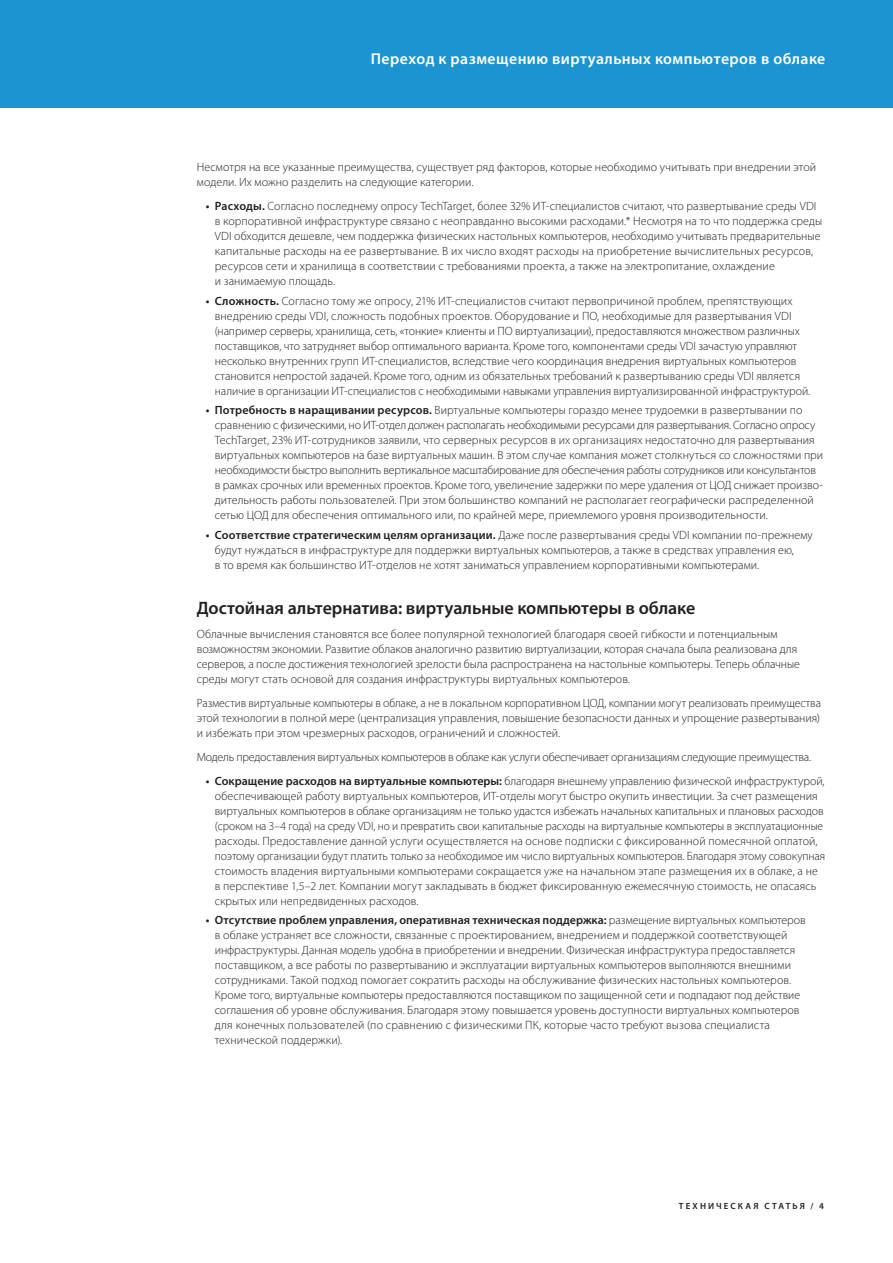
<style>
.page{position:relative;width:893px;height:1263px;background:#fff}
.page>*{position:absolute;margin:0;border:0;box-sizing:border-box;transform-origin:0 0}
._3_Main_Body_Head{font:600 18px "Myriad Pro";letter-spacing:-.005em;color:#231f20}
.t1{font:600 15.75px "Myriad Pro";letter-spacing:.025em;color:#fff}
._5a_Body{font:300 12px/15px "Myriad Pro";color:#231f20}
._5a_Body-2{font:300 12px "Myriad Pro";letter-spacing:-.02em;color:#231f20}
.t2{font:600 9px "Myriad Pro";letter-spacing:.235em;color:#231f20}
.s1{font-weight:600}
</style>
<div class="page">
<div style="left:0;top:0;width:893px;height:108px;background:#1c94d2"></div>
<h2 class="t1" style="left:371px;top:48px;width:456px">Переход к размещению виртуальных компьютеров в облаке</h2>
<p class="_5a_Body" style="left:197px;top:159px;width:621px">Несмотря на все указанные преимущества, существует ряд факторов, которые необходимо учитывать при внедрении этой модели. Их можно разделить на следующие категории.</p>
<p class="_5a_Body" style="left:215px;top:198px;width:609px;text-indent:-9px"><span class="s1">• Расходы.</span> Согласно последнему опросу TechTarget, более 32% ИТ-специалистов считают, что развертывание среды VDI в корпоративной инфраструктуре связано с неоправданно высокими расходами.* Несмотря на то что поддержка среды VDI обходится дешевле, чем поддержка физических настольных компьютеров, необходимо учитывать предварительные капитальные расходы на ее развертывание. В их число входят расходы на приобретение вычислительных ресурсов, ресурсов сети и хранилища в соответствии с требованиями проекта, а также на электропитание, охлаждение<br>и занимаемую площадь.</p>
<p class="_5a_Body" style="left:215px;top:293px;width:596px;text-indent:-9px"><span class="s1">• Сложность.</span> Согласно тому же опросу, 21% ИТ-специалистов считают первопричиной проблем, препятствующих внедрению среды VDI, сложность подобных проектов. Оборудование и ПО, необходимые для развертывания VDI (например серверы, хранилища, сеть, «тонкие» клиенты и ПО виртуализации), предоставляются множеством различных поставщиков, что затрудняет выбор оптимального варианта. Кроме того, компонентами среды VDI зачастую управляют несколько внутренних групп ИТ-специалистов, вследствие чего координация внедрения виртуальных компьютеров становится непростой задачей. Кроме того, одним из обязательных требований к развертыванию среды VDI является наличие в организации ИТ-специалистов с необходимыми навыками управления виртуализированной инфраструктурой.</p>
<p class="_5a_Body" style="left:215px;top:402px;width:610px;text-indent:-9px"><span class="s1">• Потребность в наращивании ресурсов.</span> Виртуальные компьютеры гораздо менее трудоемки в развертывании по сравнению с физическими, но ИТ-отдел должен располагать необходимыми ресурсами для развертывания. Согласно опросу TechTarget, 23% ИТ-сотрудников заявили, что серверных ресурсов в их организациях недостаточно для развертывания виртуальных компьютеров на базе виртуальных машин. В этом случае компания может столкнуться со сложностями при необходимости быстро выполнить вертикальное масштабирование для обеспечения работы сотрудников или консультантов в рамках срочных или временных проектов. Кроме того, увеличение задержки по мере удаления от ЦОД снижает произво&shy;дительность работы пользователей. При этом большинство компаний не располагает географически распределенной сетью ЦОД для обеспечения оптимального или, по крайней мере, приемлемого уровня производительности.</p>
<p class="_5a_Body" style="left:215px;top:527px;width:599px;text-indent:-9px"><span class="s1">• Соответствие стратегическим целям организации.</span> Даже после развертывания среды VDI компании по-прежнему будут нуждаться в инфраструктуре для поддержки виртуальных компьютеров, а также в средствах управления ею,<br>в то время как большинство ИТ-отделов не хотят заниматься управлением корпоративными компьютерами.</p>
<p class="_3_Main_Body_Head" style="left:197px;top:596px;width:500px">Достойная альтернатива: виртуальные компьютеры в облаке</p>
<p class="_5a_Body" style="left:197px;top:626px;width:605px">Облачные вычисления становятся все более популярной технологией благодаря своей гибкости и потенциальным возможностям экономии. Развитие облаков аналогично развитию виртуализации, которая сначала была реализована для серверов, а после достижения технологией зрелости была распространена на настольные компьютеры. Теперь облачные среды могут стать основой для создания инфраструктуры виртуальных компьютеров.</p>
<p class="_5a_Body" style="left:197px;top:695px;width:626px;text-align:justify">Разместив виртуальные компьютеры в облаке, а не в локальном корпоративном ЦОД, компании могут реализовать преимущества этой технологии в полной мере (централизация управления, повышение безопасности данных и упрощение развертывания) и избежать при этом чрезмерных расходов, ограничений и сложностей.</p>
<p class="_5a_Body-2" style="left:197px;top:749px;width:615px">Модель предоставления виртуальных компьютеров в облаке как услуги обеспечивает организациям следующие преимущества.</p>
<p class="_5a_Body" style="left:215px;top:773px;width:612px;text-indent:-9px"><span class="s1">• Сокращение расходов на виртуальные компьютеры:</span> благодаря внешнему управлению физической инфраструктурой, обеспечивающей работу виртуальных компьютеров, ИТ-отделы могут быстро окупить инвестиции. За счет размещения виртуальных компьютеров в облаке организациям не только удастся избежать начальных капитальных и плановых расходов (сроком на 3–4 года) на среду VDI, но и превратить свои капитальные расходы на виртуальные компьютеры в эксплуатационные расходы. Предоставление данной услуги осуществляется на основе подписки с фиксированной помесячной оплатой, поэтому организации будут платить только за необходимое им число виртуальных компьютеров. Благодаря этому совокупная стоимость владения виртуальными компьютерами сокращается уже на начальном этапе размещения их в облаке, а не в перспективе 1,5–2 лет. Компании могут закладывать в бюджет фиксированную ежемесячную стоимость, не опасаясь скрытых или непредвиденных расходов.</p>
<p class="_5a_Body" style="left:215px;top:912px;width:593px;text-indent:-9px"><span class="s1">• Отсутствие проблем управления, оперативная техническая поддержка:</span> размещение виртуальных компьютеров в облаке устраняет все сложности, связанные с проектированием, внедрением и поддержкой соответствующей инфраструктуры. Данная модель удобна в приобретении и внедрении. Физическая инфраструктура предоставляется поставщиком, а все работы по развертыванию и эксплуатации виртуальных компьютеров выполняются внешними сотрудниками. Такой подход помогает сократить расходы на обслуживание физических настольных компьютеров.<br>Кроме того, виртуальные компьютеры предоставляются поставщиком по защищенной сети и подпадают под действие соглашения об уровне обслуживания. Благодаря этому повышается уровень доступности виртуальных компьютеров для конечных пользователей (по сравнению с физическими ПК, которые часто требуют вызова специалиста технической поддержки).</p>
<p class="t2" style="left:679px;top:1200px;width:147px">ТЕХНИЧЕСКАЯ СТАТЬЯ / 4</p>
</div>
